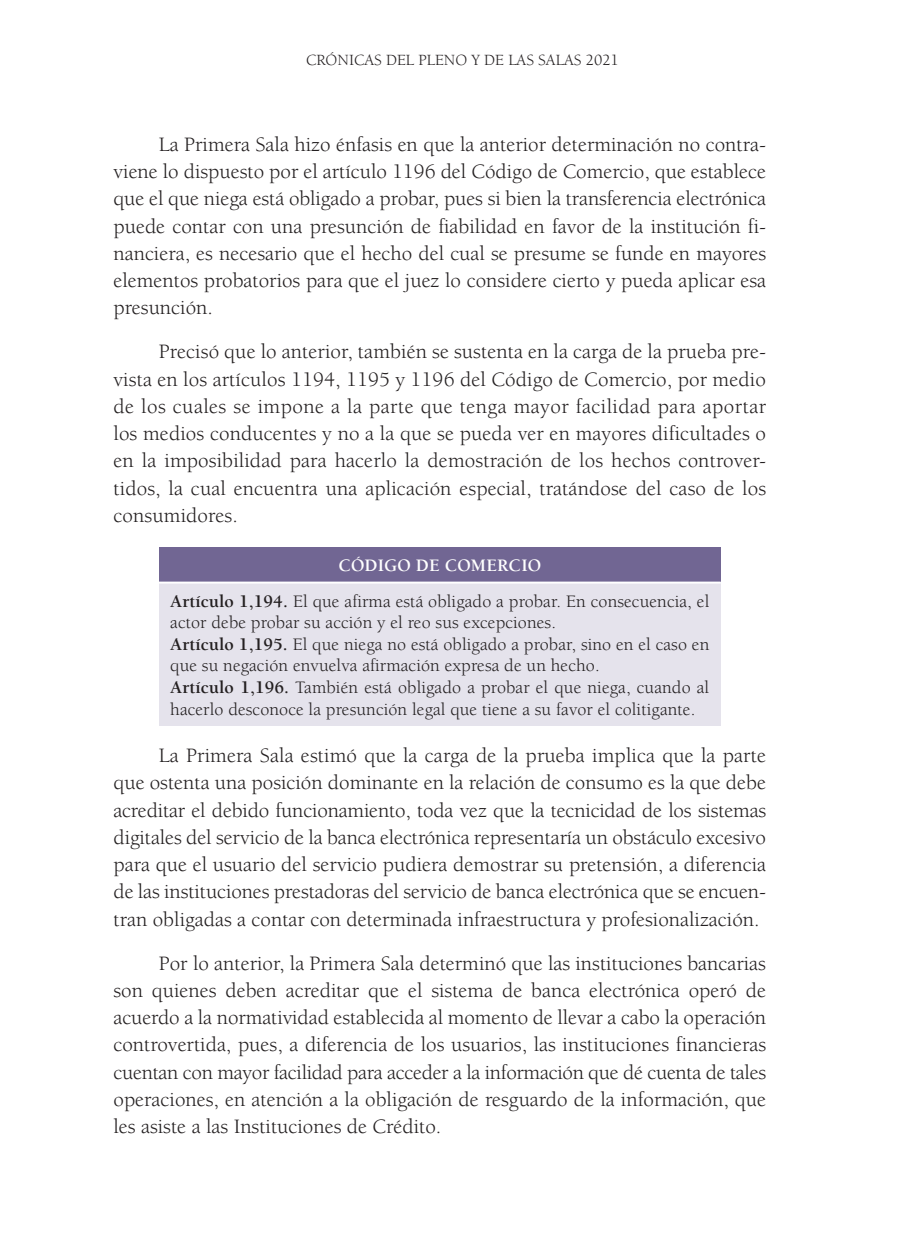
<style>
.page{position:relative;width:908px;height:1248px;background:#fff}
.page>*{position:absolute;margin:0;border:0;box-sizing:border-box;transform-origin:0 0}
.t1{font:21px/27.2px "Berkeley Std";color:#231f20;text-align:justify}
.t2{font:18px/21.6px "Berkeley Std";letter-spacing:.005em;color:#231f20;text-align:center}
.t3{font:16px "Berkeley Std";color:#231f20}
.s1{font-weight:700;color:#fff}
.s2{font-weight:700}
</style>
<div class="page">
<div style="left:159px;top:547px;width:561px;height:35px;background:#716693"></div>
<div style="left:159px;top:582px;width:561px;height:144px;background:#e5e3ec"></div>
<hr style="left:159px;top:581px;width:561px;height:2px;background:#fff">
<p class="t3" style="left:306px;top:52px;width:314px">CRÓNICAS DEL PLENO Y DE LAS SALAS 2021</p>
<p class="t1" style="left:113px;top:131px;width:654px;text-indent:45px">La Primera Sala hizo énfasis en que la anterior determinación no contra&shy;viene lo dispuesto por el artículo 1196 del Código de Comercio, que establece que el que niega está obligado a probar, pues si bien la transferencia electrónica puede contar con una presunción de fiabilidad en favor de la institución fi&shy;nanciera, es necesario que el hecho del cual se presume se funde en mayores elementos probatorios para que el juez lo considere cierto y pueda aplicar esa presunción.</p>
<p class="t1" style="left:113px;top:338px;width:654px;text-indent:45px">Precisó que lo anterior, también se sustenta en la carga de la prueba pre&shy;vista en los artículos 1194, 1195 y 1196 del Código de Comercio, por medio de los cuales se impone a la parte que tenga mayor facilidad para aportar los medios conducentes y no a la que se pueda ver en mayores dificultades o en la imposibilidad para hacerlo la demostración de los hechos controver&shy;tidos, la cual encuentra una aplicación especial, tratándose del caso de los consumidores.</p>
<p class="t2" style="left:170px;top:548px;width:540px;line-height:35.4px"><span class="s1">CÓDIGO DE COMERCIO<br></span><span class="s2">Artículo 1,194.</span> El que afirma está obligado a probar. En consecuencia, el</p>
<p class="t2" style="left:170px;top:612px;width:540px;text-align:left">actor debe probar su acción y el reo sus excepciones.<br><span class="s2">Artículo 1,195.</span> El que niega no está obligado a probar, sino en el caso en que su negación envuelva afirmación expresa de un hecho.<br><span class="s2">Artículo 1,196.</span> También está obligado a probar el que niega, cuando al hacerlo desconoce la presunción legal que tiene a su favor el colitigante.</p>
<p class="t1" style="left:113px;top:742px;width:654px;text-indent:45px">La Primera Sala estimó que la carga de la prueba implica que la parte que ostenta una posición dominante en la relación de consumo es la que debe acreditar el debido funcionamiento, toda vez que la tecnicidad de los sistemas digitales del servicio de la banca electrónica representaría un obstáculo excesivo para que el usuario del servicio pudiera demostrar su pretensión, a diferencia de las instituciones prestadoras del servicio de banca electrónica que se encuen&shy;tran obligadas a contar con determinada infraestructura y profesionalización.</p>
<p class="t1" style="left:113px;top:949px;width:654px;text-indent:45px">Por lo anterior, la Primera Sala determinó que las instituciones bancarias son quienes deben acreditar que el sistema de banca electrónica operó de acuerdo a la normatividad establecida al momento de llevar a cabo la operación controvertida, pues, a diferencia de los usuarios, las instituciones financieras cuentan con mayor facilidad para acceder a la información que dé cuenta de tales operaciones, en atención a la obligación de resguardo de la información, que les asiste a las Instituciones de Crédito.</p>
</div>
